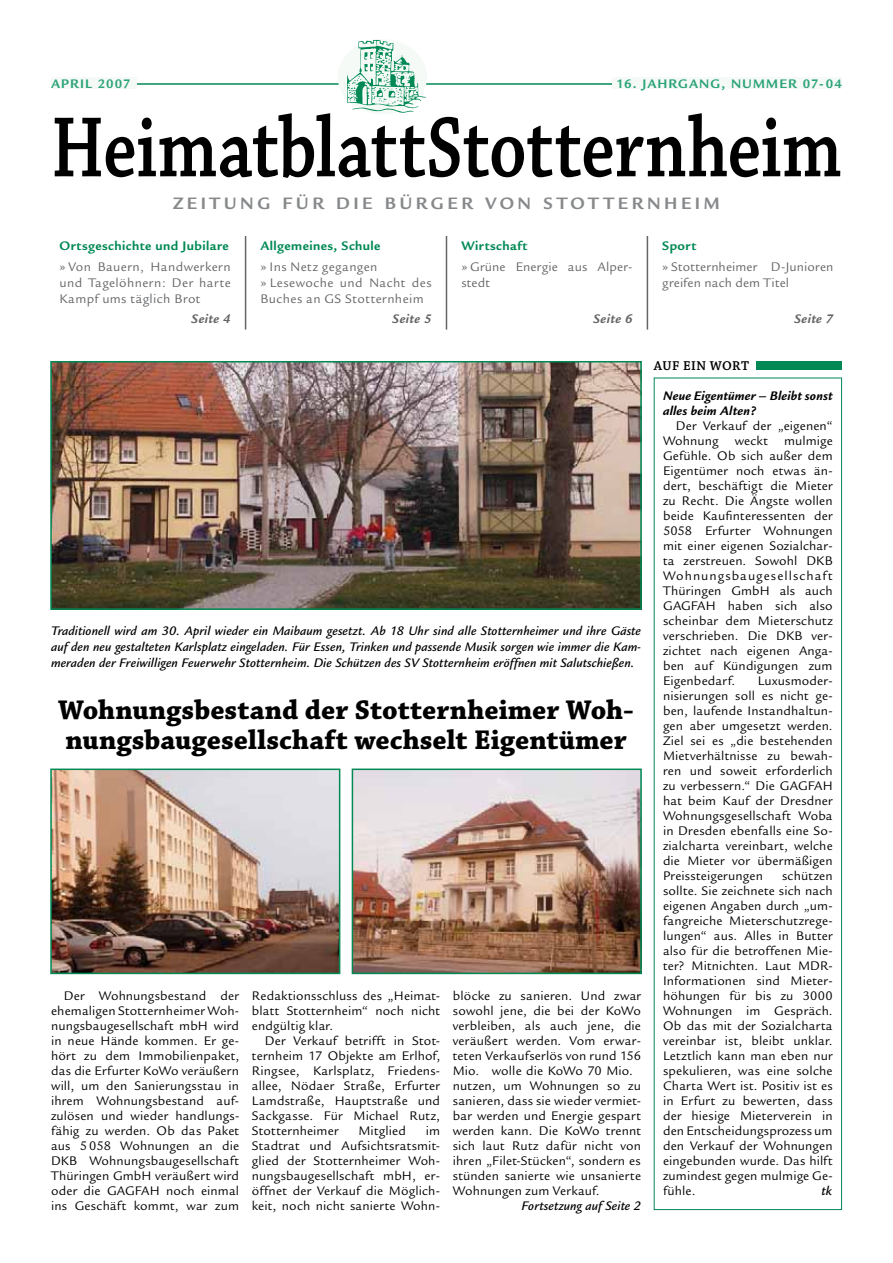
<style>
.page{position:relative;width:893px;height:1263px;background:#fff}
.page>*{position:absolute;margin:0;border:0;box-sizing:border-box;transform-origin:0 0}
.t1{font:700 28.5px/30px "Chaparral Pro";color:#000}
.t2{font:700 18px "Legacy Sans";letter-spacing:.195em;color:#86888a}
.t3{font:13.5px/15px "Legacy Sans";letter-spacing:.015em;color:#000;text-align:justify}
.t4{font:italic 500 13.5px/16.2px "Legacy Sans";letter-spacing:.01em;color:#000;text-align:justify}
.t5{font:13.5px/16.2px "Legacy Sans";letter-spacing:.025em;color:#646567}
.t6{font:700 13.5px "Legacy Sans";letter-spacing:.03em;color:#008955}
.t7{font:italic 700 13.5px/15px "Legacy Sans";letter-spacing:.015em;color:#000}
.t8{font:700 13.5px "Legacy Sans";letter-spacing:.08em;color:#2ca379}
.t9{font:italic 700 13.5px "Legacy Sans";letter-spacing:.03em;color:#646567}
.t10{font:600 13.5px "Chaparral Pro";letter-spacing:.035em;color:#000}
</style>
<div class="page">
<hr style="left:51px;top:83px;width:791px;height:2px;background:#008955">
<div style="left:338px;top:39px;width:89px;height:75px;background:#f5faf7;border-radius:50%"></div>
<svg style="left:347px;top:40px;width:79px;height:73px"></svg>
<svg style="left:55px;top:113px;width:785px;height:65px"></svg>
<hr style="left:245px;top:236px;width:1px;height:94px;background:#646567">
<hr style="left:446px;top:236px;width:1px;height:94px;background:#646567">
<hr style="left:647px;top:236px;width:1px;height:94px;background:#646567">
<div style="left:654px;top:378px;width:188px;height:832px;border:1px solid #008955"></div>
<div style="left:757px;top:361px;width:85px;height:9px;background:#008955"></div>
<div style="left:51px;top:77px;width:85px;height:12px;background:#f5faf7"></div>
<div style="left:612px;top:77px;width:230px;height:12px;background:#f5faf7"></div>
<img style="left:53px;top:771px;width:284px;height:200px">
<div style="left:50px;top:768px;width:290px;height:206px;border:2px solid #008955"></div>
<img style="left:355px;top:771px;width:284px;height:200px">
<div style="left:352px;top:768px;width:290px;height:206px;border:2px solid #008955"></div>
<img style="left:53px;top:364px;width:586px;height:243px">
<div style="left:50px;top:361px;width:592px;height:249px;border:2px solid #008955"></div>
<p class="t8" style="left:51px;top:79px;width:81px">APRIL 2007</p>
<p class="t8" style="left:616px;top:79px;width:227px">16. JAHRGANG, NUMMER 07-04</p>
<h2 class="t2" style="left:173px;top:196px;width:548px">ZEITUNG FÜR DIE BÜRGER VON STOTTERNHEIM</h2>
<p class="t6" style="left:260px;top:241px;width:121px">Allgemeines, Schule</p>
<p class="t5" style="left:260px;top:260px;width:173px">» Ins Netz gegangen<br>» Lesewoche und Nacht des<br>Buches an GS Stotternheim</p>
<p class="t9" style="left:392px;top:314px;width:41px">Seite 5</p>
<p class="t6" style="left:60px;top:241px;width:171px">Ortsgeschichte und Jubilare</p>
<p class="t5" style="left:60px;top:260px;width:173px;text-align:justify">» Von Bauern, Handwerkern und Tagelöhnern: Der harte Kampf ums täglich Brot</p>
<p class="t9" style="left:191px;top:314px;width:41px">Seite 4</p>
<p class="t6" style="left:461px;top:241px;width:67px">Wirtschaft</p>
<p class="t5" style="left:461px;top:260px;width:173px">» Grüne Energie aus Alper&shy;stedt</p>
<p class="t9" style="left:593px;top:314px;width:41px">Seite 6</p>
<p class="t6" style="left:662px;top:241px;width:35px">Sport</p>
<p class="t5" style="left:662px;top:260px;width:173px">» Stotternheimer D-Junioren greifen nach dem Titel</p>
<p class="t9" style="left:794px;top:314px;width:41px">Seite 7</p>
<p class="t4" style="left:51px;top:624px;width:591px">Traditionell wird am 30. April wieder ein Maibaum gesetzt. Ab 18 Uhr sind alle Stotternheimer und ihre Gäste auf den neu gestalteten Karlsplatz eingeladen. Für Essen, Trinken und passende Musik sorgen wie immer die Kam&shy;meraden der Freiwilligen Feuerwehr Stotternheim. Die Schützen des SV Stotternheim eröffnen mit Salutschießen.</p>
<h1 class="t1" style="left:58px;top:697px;width:577px">Wohnungsbestand der Stotternheimer Woh&shy;nungsbaugesellschaft wechselt Eigentümer</h1>
<p class="t3" style="left:51px;top:989px;width:190px;text-indent:13px">Der Wohnungsbestand der ehemaligen Stotternheimer Woh&shy;nungsbaugesellschaft mbH wird in neue Hände kommen. Er ge&shy;hört zu dem Immobilienpaket, das die Erfurter KoWo veräußern will, um den Sanierungsstau in ihrem Wohnungsbestand auf&shy;zulösen und wieder handlungs&shy;fähig zu werden. Ob das Paket aus 5 058 Wohnungen an die DKB Wohnungsbaugesellschaft Thüringen GmbH veräußert wird oder die GAGFAH noch einmal ins Geschäft kommt, war zum</p>
<p class="t3" style="left:252px;top:989px;width:190px">Redaktionsschluss des „Heimat&shy;blatt Stotternheim“ noch nicht endgültig klar.</p>
<p class="t3" style="left:252px;top:1034px;width:190px;text-indent:13px">Der Verkauf betrifft in Stot&shy;ternheim 17 Objekte am Erlhof, Ringsee, Karlsplatz, Friedens&shy;allee, Nödaer Straße, Erfurter Lamdstraße, Hauptstraße und Sackgasse. Für Michael Rutz, Stotternheimer</p>
<p class="t3" style="left:358px;top:1124px;width:49px">Mitglied</p>
<p class="t3" style="left:252px;top:1124px;width:190px;text-indent:174px">im Stadtrat und Aufsichtsratsmit&shy;glied der Stotternheimer Woh&shy;nungsbaugesellschaft mbH, er&shy;öffnet der Verkauf die Möglich&shy;keit, noch nicht sanierte Wohn-</p>
<p class="t3" style="left:453px;top:989px;width:190px;text-align:left">blöcke zu sanieren. Und zwar sowohl jene, die bei der KoWo verbleiben, als auch jene, die veräußert werden. Vom erwar&shy;teten Verkaufserlös von rund 156<br>Mio. wolle die KoWo 70 Mio. nutzen, um Wohnungen so zu sanieren, dass sie wieder vermiet&shy;bar werden und Energie gespart werden kann. Die KoWo trennt sich laut Rutz dafür nicht von ihren „Filet-Stücken“, sondern es stünden sanierte wie unsanierte<br>Wohnungen zum Verkauf.</p>
<p class="t4" style="left:522px;top:1199px;width:121px">Fortsetzung auf Seite 2</p>
<p class="t10" style="left:654px;top:360px;width:97px">AUF EIN WORT</p>
<p class="t7" style="left:663px;top:389px;width:171px">Neue Eigentümer – Bleibt sonst alles beim Alten?</p>
<p class="t3" style="left:663px;top:419px;width:171px;text-indent:13px">Der Verkauf der „eigenen“ Wohnung weckt mulmige Gefühle. Ob sich außer dem Eigentümer noch etwas än&shy;dert, beschäftigt die Mieter zu Recht. Die Ängste wollen beide Kaufinteressenten der 5058 Erfurter Wohnungen mit einer eigenen Sozialchar&shy;ta zerstreuen. Sowohl DKB Wohnungsbaugesellschaft Thüringen GmbH als auch GAGFAH haben sich also scheinbar dem Mieterschutz verschrieben. Die DKB ver&shy;zichtet nach eigenen Anga&shy;ben auf Kündigungen zum Eigenbedarf.</p>
<p class="t3" style="left:663px;top:674px;width:171px;text-indent:95px">Luxusmoder&shy;nisierungen soll es nicht ge&shy;ben, laufende Instandhaltun&shy;gen aber umgesetzt werden.<br>Ziel sei es „die bestehenden Mietverhältnisse zu bewah&shy;ren und soweit erforderlich zu verbessern.“ Die GAGFAH hat beim Kauf der Dresdner Wohnungsgesellschaft Woba in Dresden ebenfalls eine So&shy;zialcharta vereinbart, welche die Mieter vor übermäßigen Preissteigerungen</p>
<p class="t3" style="left:663px;top:869px;width:171px;text-indent:119px">schützen sollte. Sie zeichnete sich nach eigenen Angaben durch „um&shy;fangreiche Mieterschutzrege&shy;lungen“ aus. Alles in Butter also für die betroffenen Mie&shy;ter? Mitnichten. Laut MDR-Informationen sind Mieter&shy;höhungen für bis zu 3000<br>Wohnungen im Gespräch.<br>Ob das mit der Sozialcharta vereinbar ist, bleibt unklar.<br>Letztlich kann man eben nur spekulieren, was eine solche Charta Wert ist. Positiv ist es in Erfurt zu bewerten, dass der hiesige Mieterverein in den Entscheidungsprozess um den Verkauf der Wohnungen eingebunden wurde. Das hilft zumindest gegen mulmige Ge&shy;fühle.</p>
<p class="t4" style="left:822px;top:1184px;width:12px">tk</p>
</div>
